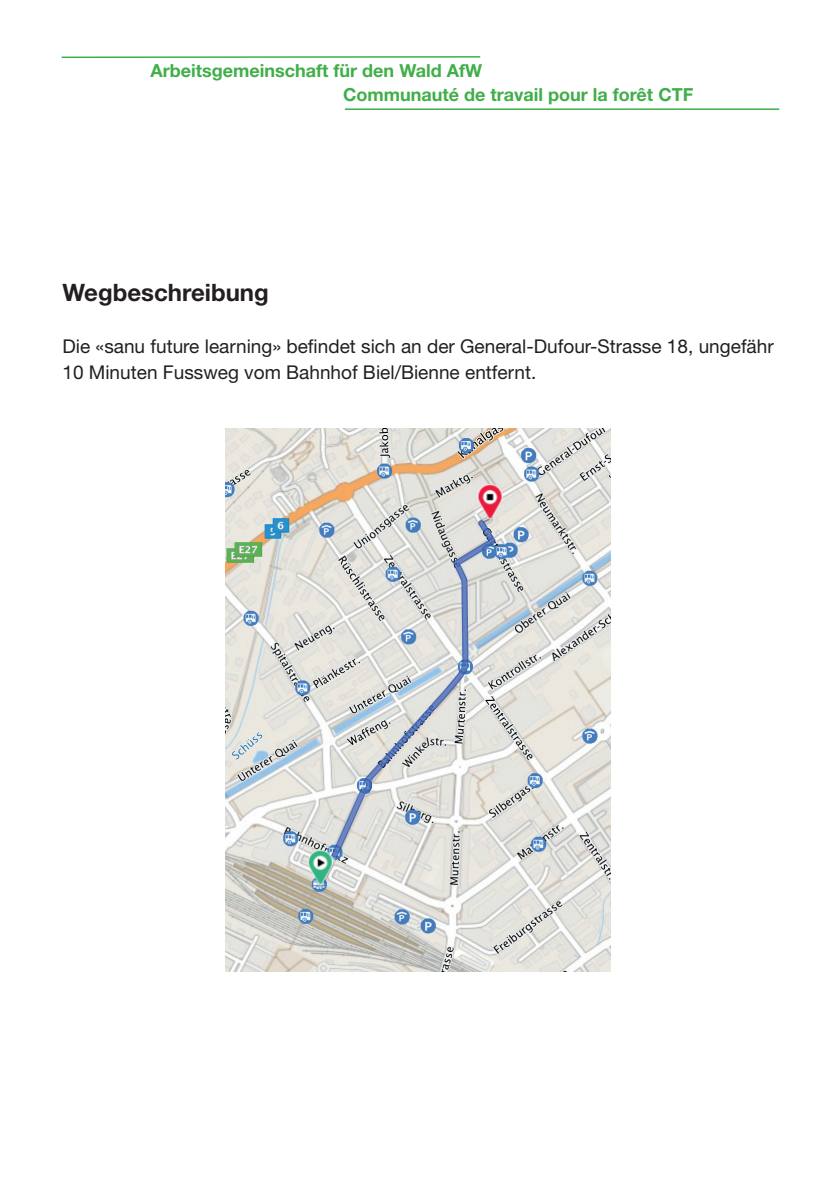
<style>
.page{position:relative;width:840px;height:1191px;background:#fff}
.page>*{position:absolute;margin:0;border:0;box-sizing:border-box;transform-origin:0 0}
.t1{font:700 24px "Helvetica Neue LT Std";color:#231f20}
.t2{font:19px/26px "Helvetica Neue LT Std";color:#231f20}
.t3{font:700 18px/24px "Helvetica Neue LT Std";color:#40ae49}
</style>
<div class="page">
<hr style="left:62px;top:56px;width:418px;height:2px;background:#40ae49">
<hr style="left:344px;top:108px;width:434px;height:2px;background:#40ae49">
<img style="left:225px;top:428px;width:384px;height:543px">
<p class="t3" style="left:343px;top:59px;width:351px;text-indent:-192px">Arbeitsgemeinschaft für den Wald AfW<br>Communauté de travail pour la forêt CTF</p>
<p class="t1" style="left:62px;top:277px;width:208px">Wegbeschreibung</p>
<p class="t2" style="left:62px;top:333px;width:712px">Die «sanu future learning» befindet sich an der General-Dufour-Strasse 18, ungefähr<br>10 Minuten Fussweg vom Bahnhof Biel/Bienne entfernt.</p>
</div>
